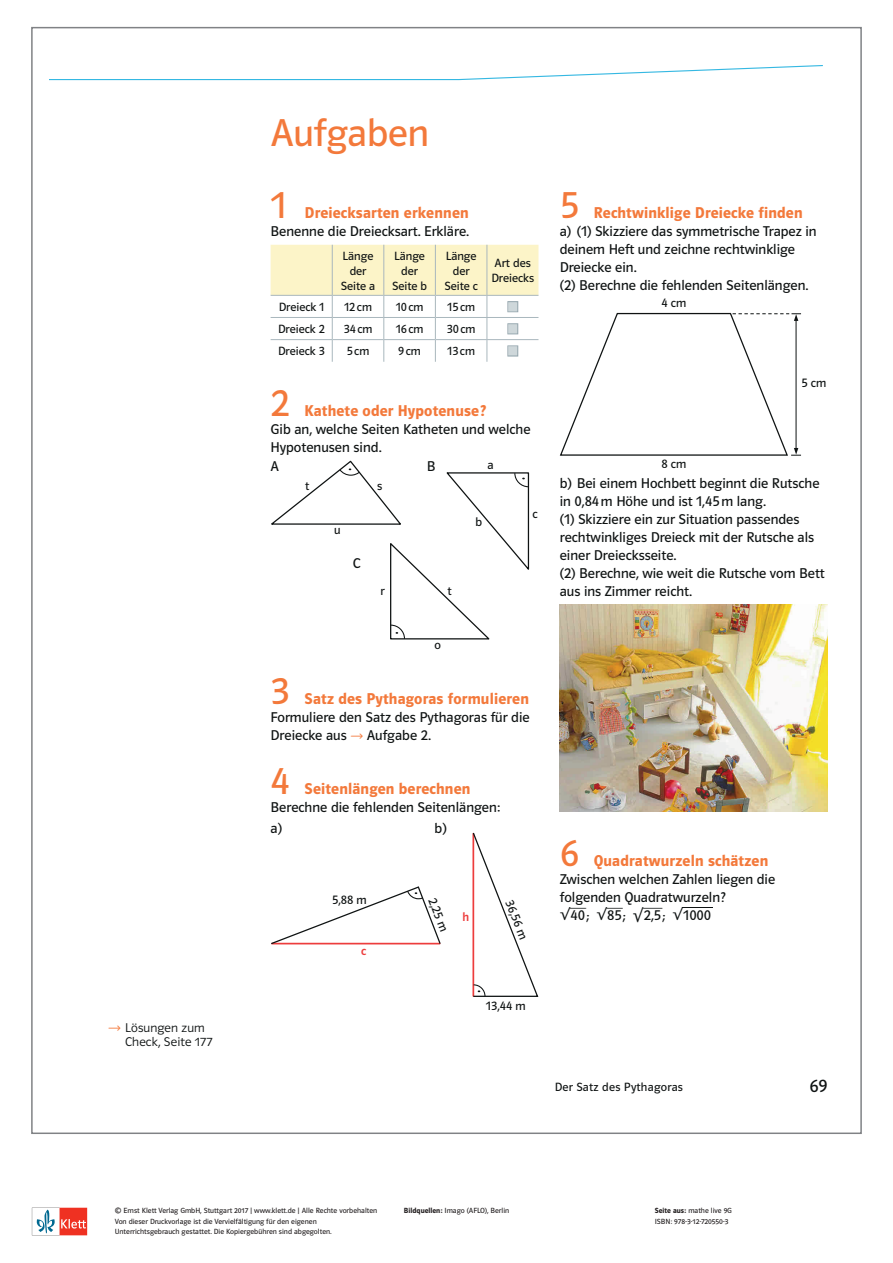
<style>
.page{position:relative;width:893px;height:1263px;background:#fff}
.page>*{position:absolute;margin:0;border:0;box-sizing:border-box;transform-origin:0 0}
.t1{font:39px "Polo MA11 K Buch 102";color:#f3793b}
.t2{font:37.95px "Polo MA11 K Buch 99";color:#f3793b}
.t3{font:18px "Polo MA11 K Buch 99";color:#0f1313}
.t4{font:16.5px "Polo Formelsatz Buch 2";color:#ced7da}
.t5{font:15.75px "Polo MA11 K Hfett 11";letter-spacing:.01em;color:#f3793b}
.t6{font:14.25px/18px "Polo MA11 K Buch 99";color:#0f1313}
.t7{font:14.25px "Polo MA11 K Buch 75";color:#0f1313}
.t8{font:12.75px/13.5px "Polo ST11 K Leicht 10";letter-spacing:.01em;color:#0f1313}
.t9{font:12.3px "Polo MA11 K Buch 75";color:#0f1313}
.t10{font:12.3px "Polo MA11 K Krftg 20";color:#ed3d3d}
.t11{font:12px/15px "Polo MA11 K Buch 99";color:#0f1313;text-align:center}
.t12{font:12px "Polo MA11 K Buch 99";letter-spacing:.02em;color:#0f1313}
.t13{font:11.4px "Tahoma 2";color:#0f1313;scale:2.55 1}
.t14{font:11.4px "Tahoma 2";color:#0f1313;scale:3.02 1}
.t15{font:11.4px "Tahoma 2";color:#0f1313;scale:4.69 1}
.t16{font:7.5px/10.1px "Polo ST11 K Buch";color:#231f20}
.s1{font-family:"Tahoma";font-size:13.65px}
.s2{font-family:"Tahoma";font-size:15.9px}
.s3{font-family:"Polo ST11 K Hfett"}
</style>
<div class="page">
<svg style="left:32px;top:1208px;width:55px;height:27px"></svg>
<svg style="left:271px;top:245px;width:267px;height:117px"></svg>
<div style="left:507px;top:301px;width:11px;height:11px;border:2px solid #90a2aa"></div>
<div style="left:507px;top:323px;width:11px;height:11px;border:2px solid #90a2aa"></div>
<div style="left:507px;top:345px;width:11px;height:11px;border:2px solid #90a2aa"></div>
<svg style="left:271px;top:460px;width:86px;height:65px"></svg>
<svg style="left:338px;top:468px;width:192px;height:172px"></svg>
<svg style="left:271px;top:832px;width:267px;height:165px"></svg>
<svg style="left:560px;top:312px;width:241px;height:144px"></svg>
<img style="left:560px;top:605px;width:268px;height:207px">
<svg style="left:49px;top:65px;width:774px;height:16px"></svg>
<p class="t8" style="left:125px;top:1021px;width:89px">Lösungen zum<br>Check, Seite 177</p>
<h1 class="t1" style="left:271px;top:112px;width:160px">Aufgaben</h1>
<h2 class="t2" style="left:271px;top:185px;width:18px">1</h2>
<p class="t5" style="left:305px;top:204px;width:166px">Dreiecksarten erkennen</p>
<p class="t6" style="left:271px;top:222px;width:200px">Benenne die Dreiecksart. Erkläre.</p>
<p class="t11" style="left:341px;top:248px;width:36px">Länge der<br>Seite a</p>
<p class="t11" style="left:392px;top:248px;width:37px">Länge der<br>Seite b</p>
<p class="t11" style="left:444px;top:248px;width:35px">Länge der<br>Seite c</p>
<p class="t11" style="left:491px;top:256px;width:44px;text-align:left">Art des<br>Dreiecks</p>
<p class="t11" style="left:279px;top:300px;width:47px">Dreieck 1</p>
<p class="t11" style="left:344px;top:300px;width:29px">12cm</p>
<p class="t11" style="left:396px;top:300px;width:29px">10cm</p>
<p class="t11" style="left:447px;top:300px;width:29px">15cm</p>
<p class="t4" style="left:507px;top:297px;width:13px">º</p>
<p class="t11" style="left:278px;top:322px;width:48px">Dreieck 2</p>
<p class="t11" style="left:344px;top:322px;width:30px">34cm</p>
<p class="t11" style="left:396px;top:322px;width:29px">16cm</p>
<p class="t11" style="left:447px;top:322px;width:30px">30cm</p>
<p class="t4" style="left:507px;top:319px;width:13px">º</p>
<p class="t11" style="left:278px;top:344px;width:48px">Dreieck 3</p>
<p class="t11" style="left:347px;top:344px;width:24px">5cm</p>
<p class="t11" style="left:398px;top:344px;width:24px">9cm</p>
<p class="t11" style="left:447px;top:344px;width:29px">13cm</p>
<p class="t4" style="left:507px;top:341px;width:13px">º</p>
<h2 class="t2" style="left:271px;top:383px;width:21px">2</h2>
<p class="t5" style="left:305px;top:402px;width:183px">Kathete oder Hypotenuse?</p>
<p class="t6" style="left:271px;top:420px;width:261px">Gib an, welche Seiten Katheten und welche<br>Hypotenusen sind.</p>
<p class="t9" style="left:305px;top:480px;width:6px">t</p>
<p class="t7" style="left:271px;top:458px;width:10px">A</p>
<p class="t7" style="left:427px;top:458px;width:10px">B</p>
<p class="t9" style="left:487px;top:458px;width:8px">a</p>
<p class="t9" style="left:377px;top:480px;width:7px">s</p>
<p class="t9" style="left:334px;top:523px;width:8px">u</p>
<p class="t7" style="left:353px;top:555px;width:9px">C</p>
<p class="t9" style="left:380px;top:584px;width:6px">r</p>
<p class="t9" style="left:447px;top:584px;width:6px">t</p>
<p class="t9" style="left:434px;top:639px;width:8px">o</p>
<p class="t9" style="left:475px;top:516px;width:8px">b</p>
<p class="t9" style="left:532px;top:507px;width:7px">c</p>
<h2 class="t2" style="left:271px;top:671px;width:21px">3</h2>
<p class="t5" style="left:305px;top:690px;width:226px">Satz des Pythagoras formulieren</p>
<p class="t6" style="left:271px;top:708px;width:261px">Formuliere den Satz des Pythagoras für die<br>Dreiecke aus</p>
<p class="t6" style="left:367px;top:726px;width:66px">Aufgabe 2.</p>
<h2 class="t2" style="left:271px;top:761px;width:21px">4</h2>
<p class="t5" style="left:305px;top:780px;width:167px">Seitenlängen berechnen</p>
<p class="t6" style="left:271px;top:798px;width:231px">Berechne die fehlenden Seitenlängen:</p>
<p class="t7" style="left:271px;top:820px;width:13px">a)</p>
<p class="t7" style="left:435px;top:820px;width:14px">b)</p>
<p class="t9" style="left:332px;top:893px;width:36px">5,88 m</p>
<p class="t9" style="left:438px;top:896px;width:36px;rotate:69deg">2,25 m</p>
<p class="t10" style="left:361px;top:945px;width:7px">c</p>
<p class="t10" style="left:462px;top:910px;width:8px">h</p>
<p class="t9" style="left:515px;top:898px;width:42px;rotate:68deg">36,56 m</p>
<p class="t9" style="left:486px;top:999px;width:41px">13,44 m</p>
<h2 class="t2" style="left:560px;top:185px;width:21px">5</h2>
<p class="t5" style="left:594px;top:204px;width:210px">Rechtwinklige Dreiecke finden</p>
<p class="t6" style="left:560px;top:222px;width:258px">a) (1) Skizziere das symmetrische Trapez in deinem Heft und zeichne rechtwinklige Dreiecke ein.<br>(2) Berechne die fehlenden Seitenlängen.</p>
<p class="t9" style="left:662px;top:297px;width:26px">4 cm</p>
<p class="t9" style="left:662px;top:458px;width:26px">8 cm</p>
<p class="t9" style="left:802px;top:376px;width:26px">5 cm</p>
<p class="t6" style="left:560px;top:474px;width:266px">b) Bei einem Hochbett beginnt die Rutsche in 0,84m Höhe und ist 1,45m lang.<br>(1) Skizziere ein zur Situation passendes rechtwinkliges Dreieck mit der Rutsche als einer Dreiecksseite.<br>(2) Berechne, wie weit die Rutsche vom Bett aus ins Zimmer reicht.</p>
<h2 class="t2" style="left:560px;top:833px;width:21px">6</h2>
<p class="t5" style="left:594px;top:852px;width:176px">Quadratwurzeln schätzen</p>
<p class="t6" style="left:560px;top:870px;width:217px">Zwischen welchen Zahlen liegen die folgenden Quadratwurzeln?<br><span class="s1">√</span>40 ; <span class="s1">√</span>85 ; <span class="s2">√</span>2,5 ; <span class="s1">√</span>1000</p>
<p class="t13" style="left:570px;top:895px;width:8px">_</p>
<p class="t13" style="left:607px;top:895px;width:8px">_</p>
<p class="t14" style="left:643px;top:895px;width:8px">_</p>
<p class="t15" style="left:683px;top:895px;width:8px">_</p>
<p class="t12" style="left:555px;top:1080px;width:130px">Der Satz des Pythagoras</p>
<p class="t3" style="left:809px;top:1076px;width:20px">69</p>
<p class="t16" style="left:115px;top:1206px;width:264px">© Ernst Klett Verlag GmbH, Stuttgart 2017 | www.klett.de | Alle Rechte vorbehalten<br>Von dieser Druckvorlage ist die Vervielfältigung für den eigenen<br>Unterrichtsgebrauch gestattet. Die Kopiergebühren sind abgegolten.</p>
<p class="t16" style="left:404px;top:1206px;width:107px"><span class="s3">Bildquellen:</span> Imago (AFLO), Berlin</p>
<p class="t16" style="left:655px;top:1206px;width:79px"><span class="s3">Seite aus:</span> mathe live 9G<br>ISBN: 978-3-12-720550-3</p>
</div>
